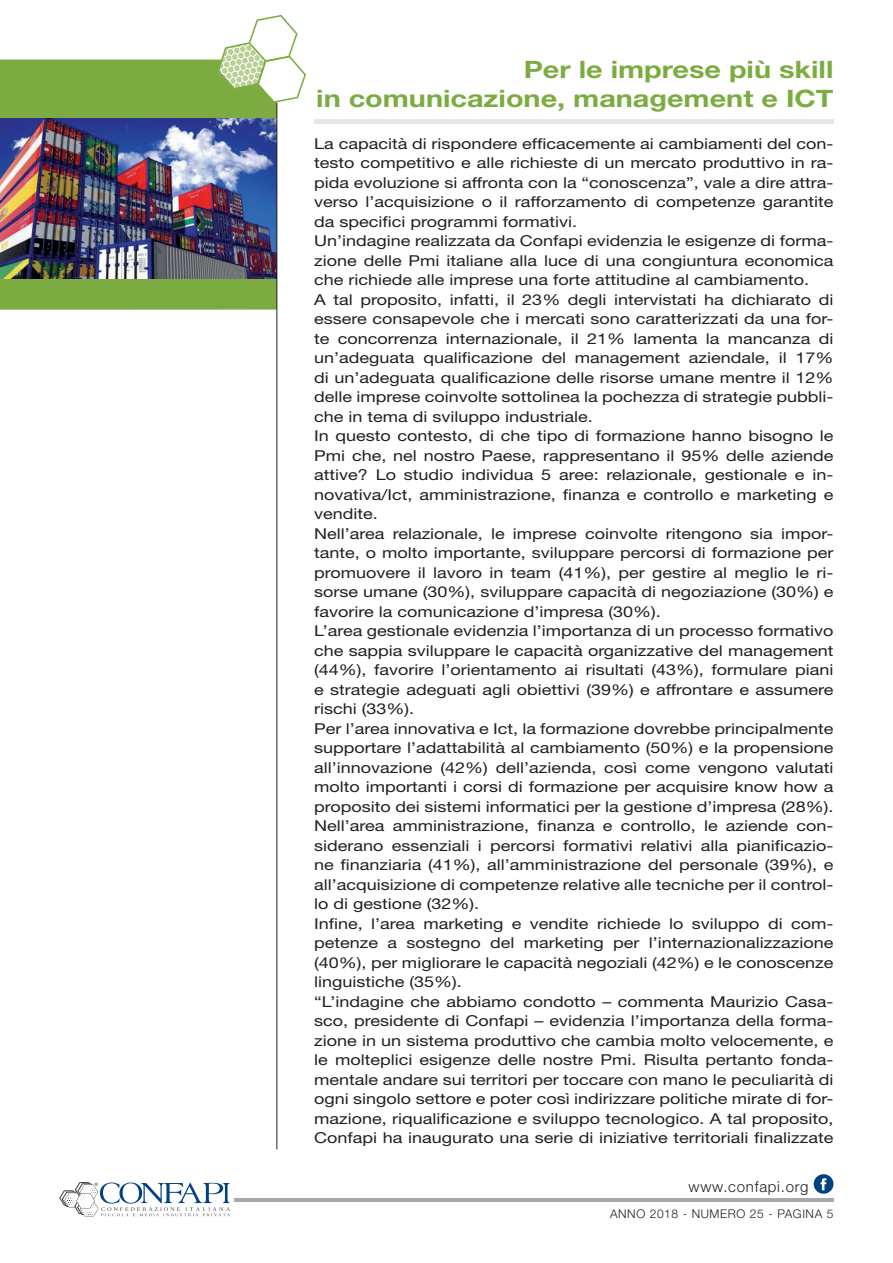
<style>
.page{position:relative;width:893px;height:1263px;background:#fff}
.page>*{position:absolute;margin:0;border:0;box-sizing:border-box;transform-origin:0 0}
.t1{font:700 24px/28.8px "Helvetica Neue";color:#7cac41;text-align:right;scale:1.2 1}
.t2{font:15px/19.5px "Helvetica Neue";color:#231f20;scale:1.2 1}
.t3{font:300 15px "Helvetica Neue";letter-spacing:.05em;color:#231f20}
.t4{font:300 12px "Helvetica Neue";letter-spacing:.05em;color:#231f20}
</style>
<div class="page">
<hr style="left:234px;top:1198px;width:600px;height:3px;background:#a8a9ad">
<svg style="left:814px;top:1174px;width:19px;height:20px"></svg>
<svg style="left:59px;top:1182px;width:171px;height:35px"></svg>
<div style="left:0;top:60px;width:277px;height:250px;background:#7cac41"></div>
<hr style="left:314px;top:120px;width:519px;height:4px;background:#e6e7e9">
<svg style="left:217px;top:15px;width:89px;height:88px"></svg>
<img style="left:0;top:118px;width:277px;height:161px">
<hr style="left:277px;top:103px;width:1px;height:1046px;background:#231f20">
<h1 class="t1" style="left:316px;top:55px;width:432px">Per le imprese più skill<br>in comunicazione, management e ICT</h1>
<p class="t2" style="left:314px;top:133px;width:434px">La capacità di rispondere efficacemente ai cambiamenti del con&shy;testo competitivo e alle richieste di un mercato produttivo in ra&shy;pida evoluzione si affronta con la “conoscenza”, vale a dire attra&shy;verso l’acquisizione o il rafforzamento di competenze garantite da specifici programmi formativi.<br>Un’indagine realizzata da Confapi evidenzia le esigenze di forma&shy;zione delle Pmi italiane alla luce di una congiuntura economica che richiede alle imprese una forte attitudine al cambiamento.<br>A tal proposito, infatti, il 23% degli intervistati ha dichiarato di essere consapevole che i mercati sono caratterizzati da una for&shy;te concorrenza internazionale, il 21% lamenta la mancanza di un’adeguata qualificazione del management aziendale, il 17% di un’adeguata qualificazione delle risorse umane mentre il 12% delle imprese coinvolte sottolinea la pochezza di strategie pubbli&shy;che in tema di sviluppo industriale.<br>In questo contesto, di che tipo di formazione hanno bisogno le Pmi che, nel nostro Paese, rappresentano il 95% delle aziende attive? Lo studio individua 5 aree: relazionale, gestionale e in&shy;novativa/Ict, amministrazione, finanza e controllo e marketing e vendite.<br>Nell’area relazionale, le imprese coinvolte ritengono sia impor&shy;tante, o molto importante, sviluppare percorsi di formazione per promuovere il lavoro in team (41%), per gestire al meglio le ri&shy;sorse umane (30%), sviluppare capacità di negoziazione (30%) e favorire la comunicazione d’impresa (30%).<br>L’area gestionale evidenzia l’importanza di un processo formativo che sappia sviluppare le capacità organizzative del management (44%), favorire l’orientamento ai risultati (43%), formulare piani e strategie adeguati agli obiettivi (39%) e affrontare e assumere rischi (33%).<br>Per l’area innovativa e Ict, la formazione dovrebbe principalmente supportare l’adattabilità al cambiamento (50%) e la propensione all’innovazione (42%) dell’azienda, così come vengono valutati molto importanti i corsi di formazione per acquisire know how a proposito dei sistemi informatici per la gestione d’impresa (28%).<br>Nell’area amministrazione, finanza e controllo, le aziende con&shy;siderano essenziali i percorsi formativi relativi alla pianificazio&shy;ne finanziaria (41%), all’amministrazione del personale (39%), e all’acquisizione di competenze relative alle tecniche per il control&shy;lo di gestione (32%).<br>Infine, l’area marketing e vendite richiede lo sviluppo di com&shy;petenze a sostegno del marketing per l’internazionalizzazione (40%), per migliorare le capacità negoziali (42%) e le conoscenze linguistiche (35%).<br>“L’indagine che abbiamo condotto – commenta Maurizio Casa&shy;sco, presidente di Confapi – evidenzia l’importanza della forma&shy;zione in un sistema produttivo che cambia molto velocemente, e le molteplici esigenze delle nostre Pmi. Risulta pertanto fonda&shy;mentale andare sui territori per toccare con mano le peculiarità di ogni singolo settore e poter così indirizzare politiche mirate di for&shy;mazione, riqualificazione e sviluppo tecnologico. A tal proposito, Confapi ha inaugurato una serie di iniziative territoriali finalizzate</p>
<p class="t3" style="left:689px;top:1177px;width:122px">www.confapi.org</p>
<p class="t4" style="left:610px;top:1206px;width:225px">ANNO 2018 - NUMERO 25 - PAGINA 5</p>
</div>
